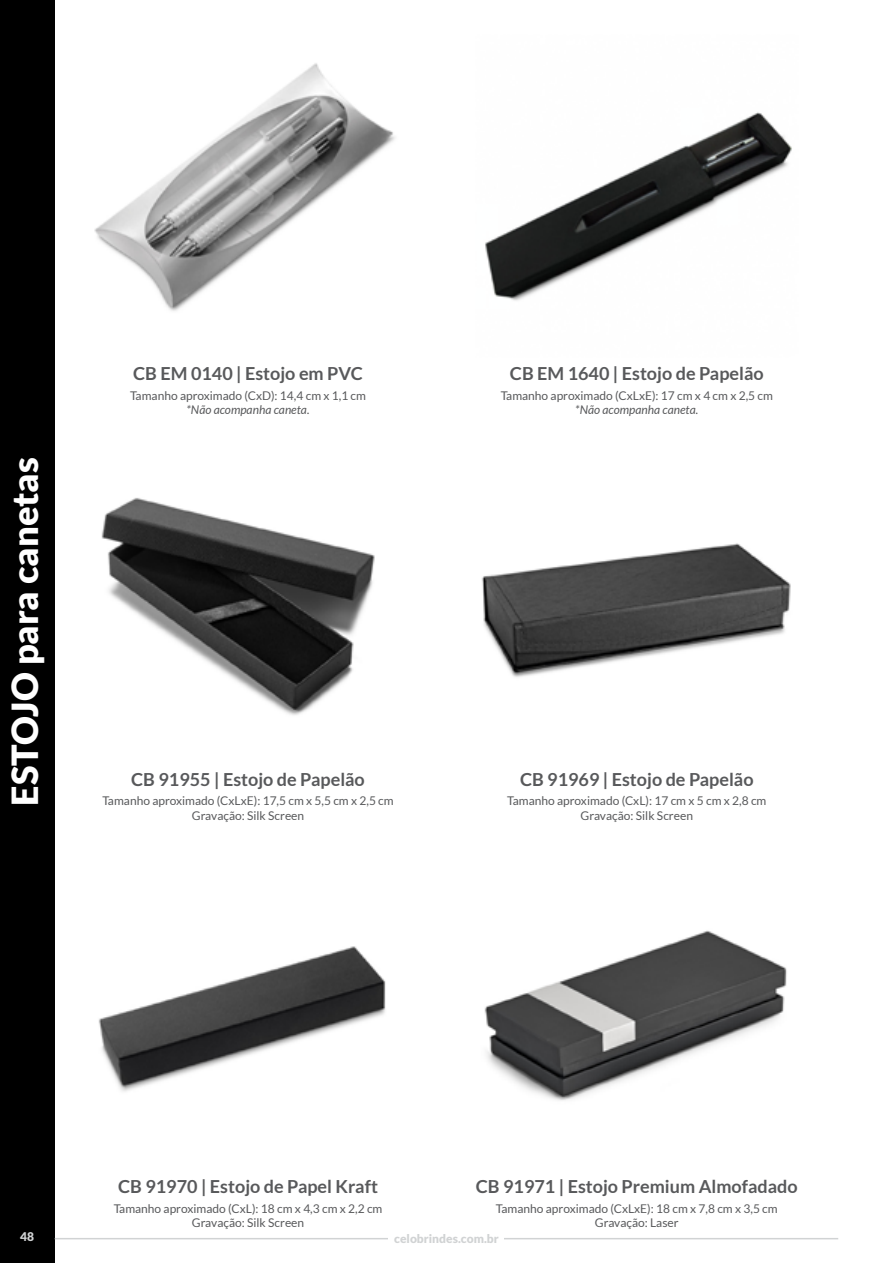
<style>
.page{position:relative;width:893px;height:1263px;background:#fff}
.page>*{position:absolute;margin:0;border:0;box-sizing:border-box;transform-origin:0 0}
.t1{font:900 36px "Lato";color:#fff}
.t2{font:700 18px "Lato";color:#58595b}
.t3{font:12px/14.4px "Lato";color:#58595b;text-align:center}
.t4{font:italic 12px "Lato";color:#58595b}
.t5{font:900 12px "Lato";color:#d1d3d4}
</style>
<div class="page">
<div style="left:0;top:0;width:54px;height:1263px;background:#000"></div>
<img style="left:485px;top:112px;width:307px;height:189px">
<img style="left:94px;top:63px;width:301px;height:248px">
<img style="left:482px;top:543px;width:309px;height:134px">
<img style="left:98px;top:946px;width:288px;height:146px">
<img style="left:484px;top:930px;width:303px;height:171px">
<img style="left:101px;top:498px;width:274px;height:217px">
<hr style="left:55px;top:1238px;width:783px;height:1px;background:#d1d3d4">
<div style="left:389px;top:1233px;width:115px;height:11px;background:#fff"></div>
<h1 class="t1" style="left:4px;top:806px;width:350px;rotate:-90deg">ESTOJO para canetas</h1>
<h2 class="t2" style="left:133px;top:363px;width:231px">CB EM 0140 | Estojo em PVC</h2>
<p class="t3" style="left:130px;top:388px;width:238px">Tamanho aproximado (CxD): 14,4 cm x 1,1 cm</p>
<p class="t4" style="left:187px;top:403px;width:124px">*Não acompanha caneta.</p>
<h2 class="t2" style="left:131px;top:769px;width:235px">CB 91955 | Estojo de Papelão</h2>
<p class="t3" style="left:102px;top:793px;width:293px">Tamanho aproximado (CxLxE): 17,5 cm x 5,5 cm x 2,5 cm<br>Gravação: Silk Screen</p>
<h2 class="t2" style="left:510px;top:363px;width:255px">CB EM 1640 | Estojo de Papelão</h2>
<p class="t3" style="left:501px;top:388px;width:274px">Tamanho aproximado (CxLxE): 17 cm x 4 cm x 2,5 cm</p>
<p class="t4" style="left:575px;top:403px;width:124px">*Não acompanha caneta.</p>
<h2 class="t2" style="left:520px;top:769px;width:235px">CB 91969 | Estojo de Papelão</h2>
<p class="t3" style="left:507px;top:793px;width:261px">Tamanho aproximado (CxL): 17 cm x 5 cm x 2,8 cm<br>Gravação: Silk Screen</p>
<h2 class="t2" style="left:118px;top:1176px;width:261px">CB 91970 | Estojo de Papel Kraft</h2>
<h2 class="t2" style="left:476px;top:1176px;width:323px">CB 91971 | Estojo Premium Almofadado</h2>
<p class="t3" style="left:114px;top:1201px;width:270px">Tamanho aproximado (CxL): 18 cm x 4,3 cm x 2,2 cm<br>Gravação: Silk Screen</p>
<p class="t3" style="left:496px;top:1201px;width:283px">Tamanho aproximado (CxLxE): 18 cm x 7,8 cm x 3,5 cm<br>Gravação: Laser</p>
<p class="t5" style="left:20px;top:1229px;width:15px">48</p>
<p class="t5" style="left:394px;top:1231px;width:106px">celobrindes.com.br</p>
</div>
